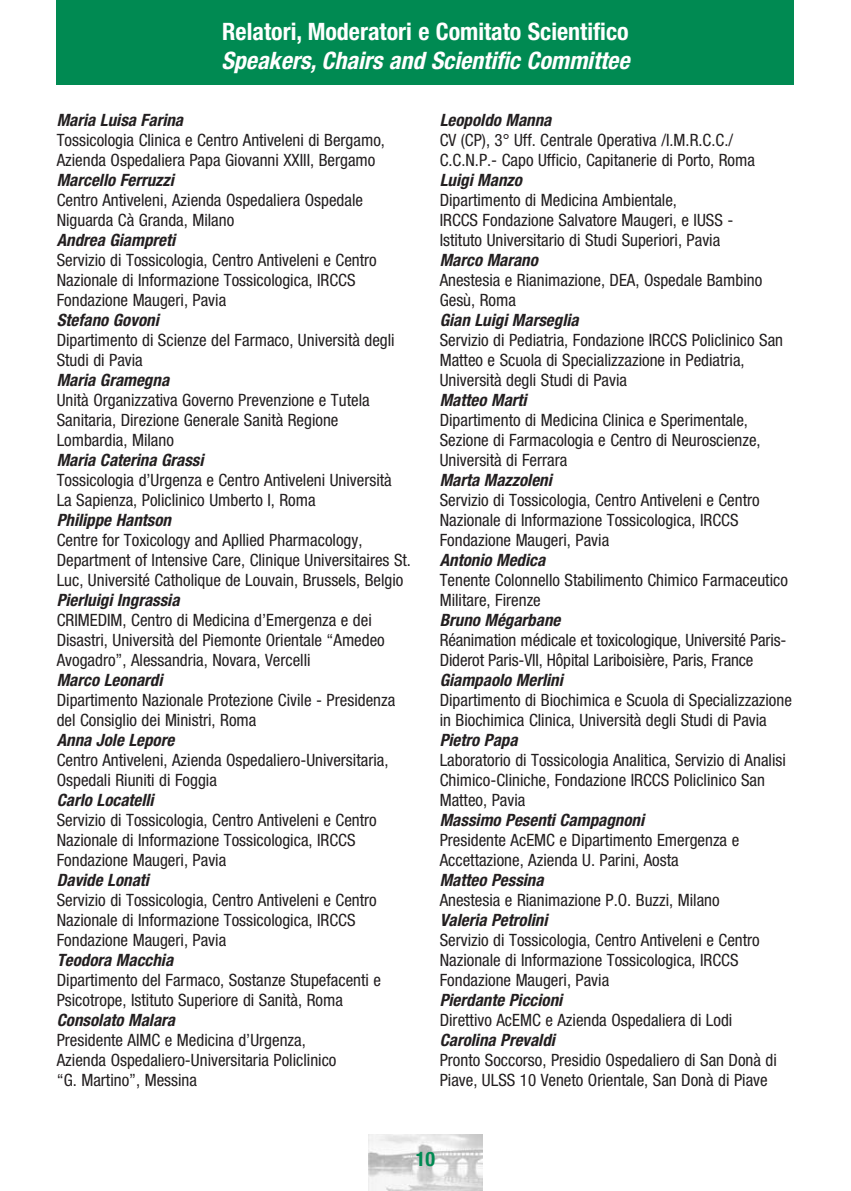
<style>
.page{position:relative;width:851px;height:1191px;background:#fff}
.page>*{position:absolute;margin:0;border:0;box-sizing:border-box;transform-origin:0 0}
.t1{font:700 condensed 24px "Helvetica Neue";color:#fff}
.t2{font:italic 700 condensed 24px "Helvetica Neue";color:#fff}
.t3{font:700 condensed 20px "Helvetica Neue";color:#008a52}
.t4{font:condensed 17px/20px "Helvetica Neue LT Std";color:#231f20}
.t5{font:italic 700 condensed 17px "Helvetica Neue LT Std";color:#231f20}
</style>
<div class="page">
<img style="left:369px;top:1134px;width:113px;height:57px">
<div style="left:57px;top:0;width:737px;height:85px;background:#008a52"></div>
<h1 class="t1" style="left:222px;top:23px;width:408px">Relatori, Moderatori e Comitato Scientifico</h1>
<h1 class="t2" style="left:221px;top:51px;width:409px">Speakers, Chairs and Scientific Committee</h1>
<p class="t5" style="left:57px;top:113px;width:128px">Maria Luisa Farina</p>
<p class="t4" style="left:57px;top:131px;width:330px">Tossicologia Clinica e Centro Antiveleni di Bergamo,<br>Azienda Ospedaliera Papa Giovanni XXIII, Bergamo</p>
<p class="t5" style="left:57px;top:173px;width:119px">Marcello Ferruzzi</p>
<p class="t4" style="left:57px;top:191px;width:308px">Centro Antiveleni, Azienda Ospedaliera Ospedale<br>Niguarda Cà Granda, Milano</p>
<p class="t5" style="left:57px;top:233px;width:120px">Andrea Giampreti</p>
<p class="t4" style="left:57px;top:251px;width:321px">Servizio di Tossicologia, Centro Antiveleni e Centro<br>Nazionale di Informazione Tossicologica, IRCCS<br>Fondazione Maugeri, Pavia</p>
<p class="t5" style="left:57px;top:313px;width:103px">Stefano Govoni</p>
<p class="t4" style="left:57px;top:331px;width:339px">Dipartimento di Scienze del Farmaco, Università degli<br>Studi di Pavia</p>
<p class="t5" style="left:57px;top:373px;width:114px">Maria Gramegna</p>
<p class="t4" style="left:57px;top:391px;width:314px">Unità Organizzativa Governo Prevenzione e Tutela<br>Sanitaria, Direzione Generale Sanità Regione<br>Lombardia, Milano</p>
<p class="t5" style="left:57px;top:453px;width:148px">Maria Caterina Grassi</p>
<p class="t4" style="left:57px;top:471px;width:336px">Tossicologia d’Urgenza e Centro Antiveleni Università<br>La Sapienza, Policlinico Umberto I, Roma</p>
<p class="t5" style="left:57px;top:513px;width:116px">Philippe Hantson</p>
<p class="t4" style="left:57px;top:531px;width:356px">Centre for Toxicology and Apllied Pharmacology,<br>Department of Intensive Care, Clinique Universitaires St.<br>Luc, Université Catholique de Louvain, Brussels, Belgio</p>
<p class="t5" style="left:57px;top:593px;width:124px">Pierluigi Ingrassia</p>
<p class="t4" style="left:57px;top:611px;width:329px">CRIMEDIM, Centro di Medicina d’Emergenza e dei<br>Disastri, Università del Piemonte Orientale “Amedeo<br>Avogadro”, Alessandria, Novara, Vercelli</p>
<p class="t5" style="left:57px;top:673px;width:107px">Marco Leonardi</p>
<p class="t4" style="left:57px;top:691px;width:340px">Dipartimento Nazionale Protezione Civile - Presidenza del Consiglio dei Ministri, Roma</p>
<p class="t5" style="left:57px;top:733px;width:119px">Anna Jole Lepore</p>
<p class="t4" style="left:57px;top:751px;width:333px">Centro Antiveleni, Azienda Ospedaliero-Universitaria,<br>Ospedali Riuniti di Foggia</p>
<p class="t5" style="left:57px;top:793px;width:98px">Carlo Locatelli</p>
<p class="t4" style="left:57px;top:811px;width:321px">Servizio di Tossicologia, Centro Antiveleni e Centro<br>Nazionale di Informazione Tossicologica, IRCCS<br>Fondazione Maugeri, Pavia</p>
<p class="t5" style="left:57px;top:873px;width:94px">Davide Lonati</p>
<p class="t4" style="left:57px;top:891px;width:321px">Servizio di Tossicologia, Centro Antiveleni e Centro<br>Nazionale di Informazione Tossicologica, IRCCS<br>Fondazione Maugeri, Pavia</p>
<p class="t5" style="left:57px;top:953px;width:118px">Teodora Macchia</p>
<p class="t4" style="left:57px;top:971px;width:326px">Dipartimento del Farmaco, Sostanze Stupefacenti e<br>Psicotrope, Istituto Superiore di Sanità, Roma</p>
<p class="t5" style="left:57px;top:1013px;width:120px">Consolato Malara</p>
<p class="t4" style="left:57px;top:1031px;width:281px">Presidente AIMC e Medicina d’Urgenza,<br>Azienda Ospedaliero-Universitaria Policlinico “G. Martino”, Messina</p>
<p class="t5" style="left:439px;top:113px;width:113px">Leopoldo Manna</p>
<p class="t4" style="left:439px;top:131px;width:317px">CV (CP), 3° Uff. Centrale Operativa /I.M.R.C.C./<br>C.C.N.P.- Capo Ufficio, Capitanerie di Porto, Roma</p>
<p class="t5" style="left:439px;top:173px;width:84px">Luigi Manzo</p>
<p class="t4" style="left:439px;top:191px;width:295px">Dipartimento di Medicina Ambientale,<br>IRCCS Fondazione Salvatore Maugeri, e IUSS -<br>Istituto Universitario di Studi Superiori, Pavia</p>
<p class="t5" style="left:439px;top:253px;width:100px">Marco Marano</p>
<p class="t4" style="left:439px;top:271px;width:324px">Anestesia e Rianimazione, DEA, Ospedale Bambino<br>Gesù, Roma</p>
<p class="t5" style="left:439px;top:313px;width:140px">Gian Luigi Marseglia</p>
<p class="t4" style="left:439px;top:331px;width:345px">Servizio di Pediatria, Fondazione IRCCS Policlinico San<br>Matteo e Scuola di Specializzazione in Pediatria,<br>Università degli Studi di Pavia</p>
<p class="t5" style="left:439px;top:393px;width:88px">Matteo Marti</p>
<p class="t4" style="left:439px;top:411px;width:322px">Dipartimento di Medicina Clinica e Sperimentale,<br>Sezione di Farmacologia e Centro di Neuroscienze,<br>Università di Ferrara</p>
<p class="t5" style="left:439px;top:473px;width:114px">Marta Mazzoleni</p>
<p class="t4" style="left:439px;top:491px;width:321px">Servizio di Tossicologia, Centro Antiveleni e Centro<br>Nazionale di Informazione Tossicologica, IRCCS<br>Fondazione Maugeri, Pavia</p>
<p class="t5" style="left:439px;top:553px;width:107px">Antonio Medica</p>
<p class="t4" style="left:439px;top:571px;width:349px">Tenente Colonnello Stabilimento Chimico Farmaceutico<br>Militare, Firenze</p>
<p class="t5" style="left:439px;top:613px;width:122px">Bruno Mégarbane</p>
<p class="t4" style="left:439px;top:631px;width:348px">Réanimation médicale et toxicologique, Université Paris-<br>Diderot Paris-VII, Hôpital Lariboisière, Paris, France</p>
<p class="t5" style="left:439px;top:673px;width:125px">Giampaolo Merlini</p>
<p class="t4" style="left:439px;top:691px;width:353px">Dipartimento di Biochimica e Scuola di Specializzazione in Biochimica Clinica, Università degli Studi di Pavia</p>
<p class="t5" style="left:439px;top:733px;width:79px">Pietro Papa</p>
<p class="t4" style="left:439px;top:751px;width:347px">Laboratorio di Tossicologia Analitica, Servizio di Analisi<br>Chimico-Cliniche, Fondazione IRCCS Policlinico San<br>Matteo, Pavia</p>
<p class="t5" style="left:439px;top:813px;width:206px">Massimo Pesenti Campagnoni</p>
<p class="t4" style="left:439px;top:831px;width:301px">Presidente AcEMC e Dipartimento Emergenza e<br>Accettazione, Azienda U. Parini, Aosta</p>
<p class="t5" style="left:439px;top:873px;width:105px">Matteo Pessina</p>
<p class="t4" style="left:439px;top:891px;width:281px">Anestesia e Rianimazione P.O. Buzzi, Milano</p>
<p class="t5" style="left:439px;top:913px;width:109px">Valeria Petrolini</p>
<p class="t4" style="left:439px;top:931px;width:321px">Servizio di Tossicologia, Centro Antiveleni e Centro<br>Nazionale di Informazione Tossicologica, IRCCS<br>Fondazione Maugeri, Pavia</p>
<p class="t5" style="left:439px;top:993px;width:124px">Pierdante Piccioni</p>
<p class="t4" style="left:439px;top:1011px;width:294px">Direttivo AcEMC e Azienda Ospedaliera di Lodi</p>
<p class="t5" style="left:439px;top:1033px;width:117px">Carolina Prevaldi</p>
<p class="t4" style="left:439px;top:1051px;width:338px">Pronto Soccorso, Presidio Ospedaliero di San Donà di<br>Piave, ULSS 10 Veneto Orientale, San Donà di Piave</p>
<p class="t3" style="left:416px;top:1151px;width:21px">10</p>
</div>
